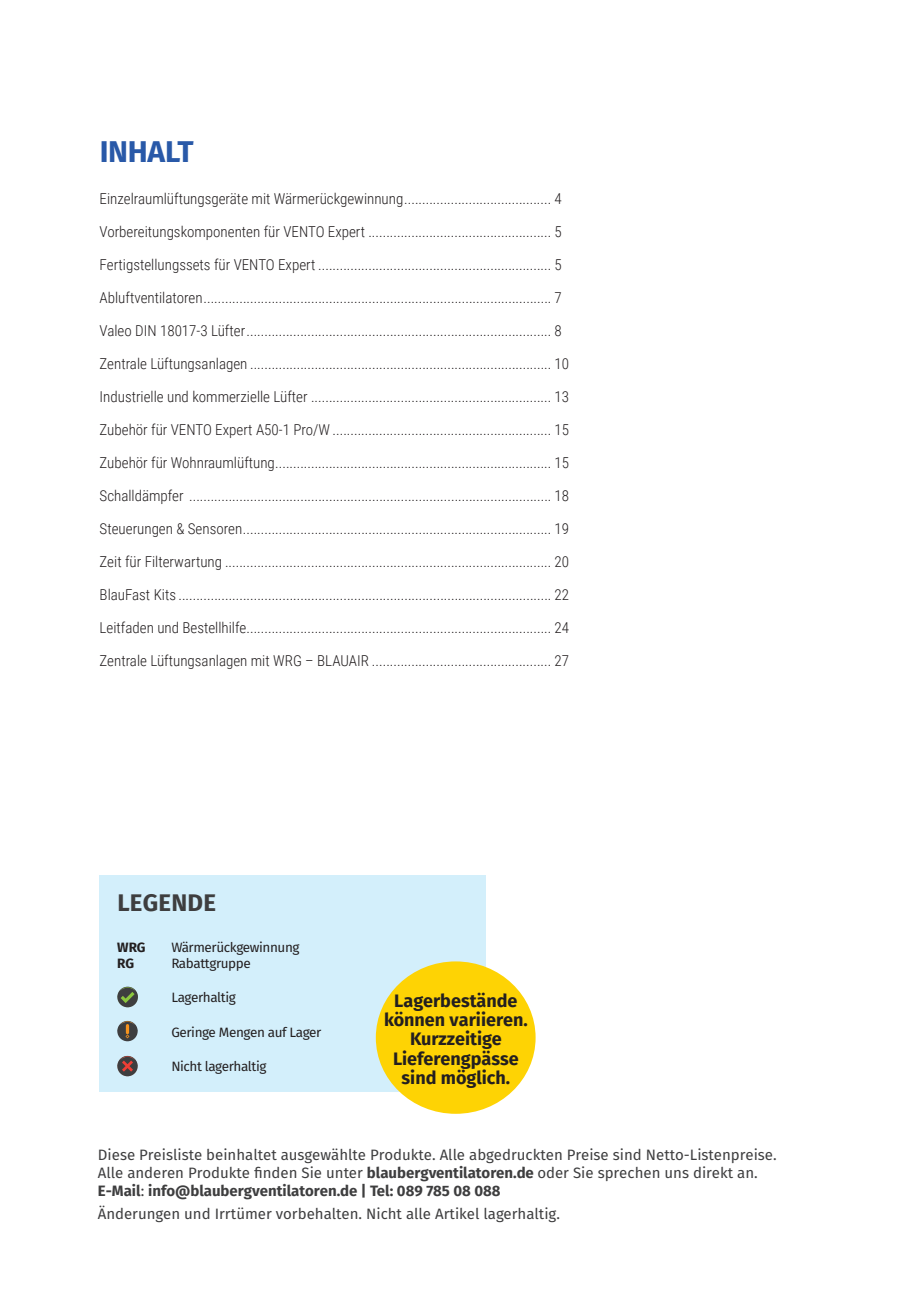
<style>
.page{position:relative;width:919px;height:1289px;background:#fff}
.page>*{position:absolute;margin:0;border:0;box-sizing:border-box;transform-origin:0 0}
.t1{font:700 30px "Fira Sans";letter-spacing:-.01em;color:#2959a8}
.t2{font:700 24px "Fira Sans";letter-spacing:.01em;color:#3e3e3f}
.t3{font:700 18px/19.2px "Fira Sans";color:#231f20;text-align:center}
.t4{font:300 15px "Roboto Condensed";color:#231f20}
.t5{font:15px/18px "Fira Sans";color:#3e3e3f}
.t6{font:13.5px "Fira Sans";letter-spacing:-.03em;color:#231f20}
.t7{font:700 13.5px "Fira Sans";color:#231f20}
.s1{font-weight:700}
</style>
<div class="page">
<div style="left:99px;top:875px;width:386px;height:216px;background:#d3effb"></div>
<div style="left:117px;top:986px;width:21px;height:21px;background:#3e3e3f;border-radius:50%"></div>
<svg style="left:118px;top:987px;width:19px;height:16px"></svg>
<svg style="left:117px;top:1020px;width:21px;height:21px"></svg>
<svg style="left:118px;top:1021px;width:19px;height:16px"></svg>
<div style="left:117px;top:1055px;width:21px;height:21px;background:#3e3e3f;border-radius:50%"></div>
<svg style="left:118px;top:1056px;width:19px;height:15px"></svg>
<div style="left:376px;top:961px;width:159px;height:152px;background:#fed304;border-radius:50%"></div>
<h1 class="t1" style="left:100px;top:131px;width:95px">INHALT</h1>
<p class="t4" style="left:100px;top:188px;width:463px">Einzelraumlüftungsgeräte mit Wärmerückgewinnung ......................................... 4</p>
<p class="t4" style="left:100px;top:221px;width:463px">Vorbereitungskomponenten für VENTO Expert ................................................... 5</p>
<p class="t4" style="left:100px;top:254px;width:463px">Fertigstellungssets für VENTO Expert ................................................................. 5</p>
<p class="t4" style="left:100px;top:287px;width:463px">Abluftventilatoren ................................................................................................. 7</p>
<p class="t4" style="left:100px;top:320px;width:463px">Valeo DIN 18017-3 Lüfter ..................................................................................... 8</p>
<p class="t4" style="left:100px;top:353px;width:471px">Zentrale Lüftungsanlagen .................................................................................... 10</p>
<p class="t4" style="left:100px;top:386px;width:471px">Industrielle und kommerzielle Lüfter ................................................................... 13</p>
<p class="t4" style="left:100px;top:419px;width:471px">Zubehör für VENTO Expert A50-1 Pro/W ............................................................. 15</p>
<p class="t4" style="left:100px;top:452px;width:471px">Zubehör für Wohnraumlüftung ............................................................................. 15</p>
<p class="t4" style="left:100px;top:485px;width:471px">Schalldämpfer ..................................................................................................... 18</p>
<p class="t4" style="left:100px;top:518px;width:471px">Steuerungen &amp; Sensoren ...................................................................................... 19</p>
<p class="t4" style="left:100px;top:551px;width:471px">Zeit für Filterwartung ........................................................................................... 20</p>
<p class="t4" style="left:100px;top:584px;width:471px">BlauFast Kits ........................................................................................................ 22</p>
<p class="t4" style="left:100px;top:617px;width:471px">Leitfaden und Bestellhilfe ..................................................................................... 24</p>
<p class="t4" style="left:100px;top:650px;width:471px">Zentrale Lüftungsanlagen mit WRG – BLAUAIR .................................................. 27</p>
<h2 class="t2" style="left:117px;top:885px;width:100px">LEGENDE</h2>
<p class="t7" style="left:117px;top:937px;width:30px">WRG</p>
<p class="t6" style="left:171px;top:937px;width:130px">Wärmerückgewinnung</p>
<p class="t7" style="left:117px;top:953px;width:18px">RG</p>
<p class="t6" style="left:171px;top:953px;width:81px">Rabattgruppe</p>
<p class="t6" style="left:171px;top:987px;width:66px">Lagerhaltig</p>
<p class="t6" style="left:171px;top:1022px;width:151px">Geringe Mengen auf Lager</p>
<p class="t6" style="left:171px;top:1056px;width:97px">Nicht lagerhaltig</p>
<p class="t3" style="left:384px;top:992px;width:145px">Lagerbestände können variieren.<br>Kurzzeitige<br>Lieferengpässe sind möglich.</p>
<p class="t5" style="left:98px;top:1147px;width:680px">Diese Preisliste beinhaltet ausgewählte Produkte. Alle abgedruckten Preise sind Netto-Listenpreise.<br>Alle anderen Produkte finden Sie unter <span class="s1">blaubergventilatoren.de</span> oder Sie sprechen uns direkt an.<br><span class="s1">E-Mail</span>: <span class="s1">info@blaubergventilatoren.de | Tel: 089 785 08 088</span></p>
<p class="t5" style="left:98px;top:1205px;width:463px">Änderungen und Irrtümer vorbehalten. Nicht alle Artikel lagerhaltig.</p>
</div>
